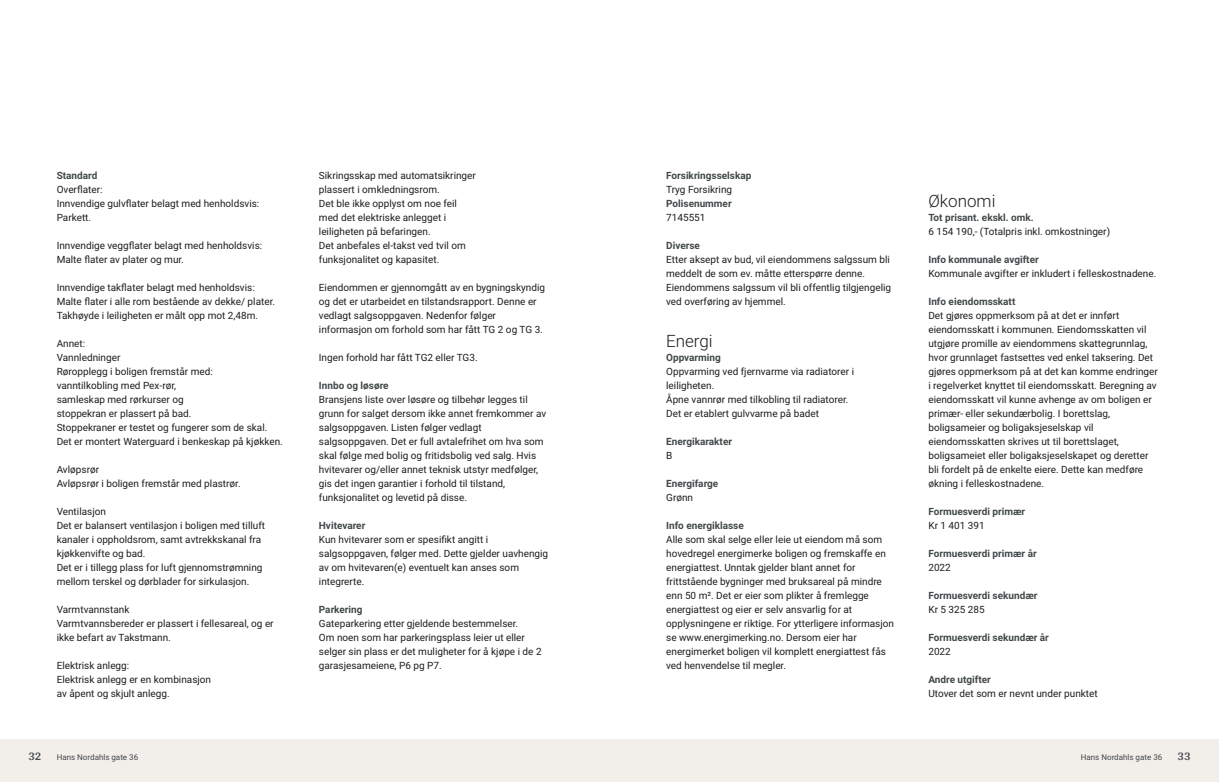
<style>
.page{position:relative;width:1219px;height:782px;background:#fff}
.page>*{position:absolute;margin:0;border:0;box-sizing:border-box;transform-origin:0 0}
.t1{font:300 17px "Roboto";color:#1d1d1b}
.t2{font:700 12px "Arya";color:#414749}
.t3{font:10px/14px "Roboto";color:#1d1d1b}
.t4{font:700 10px "Roboto";color:#414749}
.t5{font:8px "Roboto";color:#414749}
</style>
<div class="page">
<div style="left:0;top:739px;width:612px;height:42px;background:#f2eeea"></div>
<div style="left:607px;top:739px;width:612px;height:42px;background:#f2eeea"></div>
<p class="t4" style="left:57px;top:168px;width:42px">Standard</p>
<p class="t3" style="left:57px;top:181px;width:204px">Overflater:<br>Innvendige gulvflater belagt med henholdsvis:<br>Parkett.</p>
<p class="t3" style="left:57px;top:237px;width:207px">Innvendige veggflater belagt med henholdsvis:<br>Malte flater av plater og mur.</p>
<p class="t3" style="left:57px;top:279px;width:220px">Innvendige takflater belagt med henholdsvis:<br>Malte flater i alle rom bestående av dekke/ plater.<br>Takhøyde i leiligheten er målt opp mot 2,48m.</p>
<p class="t3" style="left:57px;top:335px;width:228px">Annet:<br>Vannledninger<br>Røropplegg i boligen fremstår med:<br>vanntilkobling med Pex‑rør,<br>samleskap med rørkurser og<br>stoppekran er plassert på bad.<br>Stoppekraner er testet og fungerer som de skal.<br>Det er montert Waterguard i benkeskap på kjøkken.</p>
<p class="t3" style="left:57px;top:461px;width:185px">Avløpsrør<br>Avløpsrør i boligen fremstår med plastrør.</p>
<p class="t3" style="left:57px;top:503px;width:210px">Ventilasjon<br>Det er balansert ventilasjon i boligen med tilluft kanaler i oppholdsrom, samt avtrekkskanal fra kjøkkenvifte og bad.<br>Det er i tillegg plass for luft gjennomstrømning mellom terskel og dørblader for sirkulasjon.</p>
<p class="t3" style="left:57px;top:601px;width:218px">Varmtvannstank<br>Varmtvannsbereder er plassert i fellesareal, og er ikke befart av Takstmann.</p>
<p class="t3" style="left:57px;top:657px;width:156px">Elektrisk anlegg:<br>Elektrisk anlegg er en kombinasjon av åpent og skjult anlegg.</p>
<p class="t2" style="left:28px;top:749px;width:15px">32</p>
<p class="t5" style="left:57px;top:751px;width:83px">Hans Nordahls gate 36</p>
<p class="t3" style="left:319px;top:167px;width:159px">Sikringsskap med automatsikringer plassert i omkledningsrom.<br>Det ble ikke opplyst om noe feil med det elektriske anlegget i leiligheten på befaringen.<br>Det anbefales el‑takst ved tvil om funksjonalitet og kapasitet.</p>
<p class="t3" style="left:319px;top:279px;width:228px">Eiendommen er gjennomgått av en bygningskyndig og det er utarbeidet en tilstandsrapport. Denne er vedlagt salgsoppgaven. Nedenfor følger informasjon om forhold som har fått TG 2 og TG 3.</p>
<p class="t3" style="left:319px;top:349px;width:160px">Ingen forhold har fått TG2 eller TG3.</p>
<p class="t4" style="left:319px;top:378px;width:71px">Innbo og løsøre</p>
<p class="t3" style="left:319px;top:391px;width:229px">Bransjens liste over løsøre og tilbehør legges til grunn for salget dersom ikke annet fremkommer av salgsoppgaven. Listen følger vedlagt salgsoppgaven. Det er full avtalefrihet om hva som skal følge med bolig og fritidsbolig ved salg. Hvis hvitevarer og/eller annet teknisk utstyr medfølger, gis det ingen garantier i forhold til tilstand, funksjonalitet og levetid på disse.</p>
<p class="t4" style="left:319px;top:518px;width:48px">Hvitevarer</p>
<p class="t3" style="left:319px;top:531px;width:231px">Kun hvitevarer som er spesifikt angitt i salgsoppgaven, følger med. Dette gjelder uavhengig av om hvitevaren(e) eventuelt kan anses som integrerte.</p>
<p class="t4" style="left:319px;top:602px;width:45px">Parkering</p>
<p class="t3" style="left:319px;top:615px;width:224px">Gateparkering etter gjeldende bestemmelser.<br>Om noen som har parkeringsplass leier ut eller selger sin plass er det muligheter for å kjøpe i de 2 garasjesameiene, P6 pg P7.</p>
<p class="t4" style="left:666px;top:168px;width:87px">Forsikringsselskap</p>
<p class="t3" style="left:666px;top:181px;width:67px">Tryg Forsikring</p>
<p class="t4" style="left:666px;top:196px;width:67px">Polisenummer</p>
<p class="t3" style="left:666px;top:209px;width:41px">7145551</p>
<p class="t4" style="left:666px;top:238px;width:35px">Diverse</p>
<p class="t3" style="left:666px;top:251px;width:226px">Etter aksept av bud, vil eiendommens salgssum bli meddelt de som ev. måtte etterspørre denne.<br>Eiendommens salgssum vil bli offentlig tilgjengelig ved overføring av hjemmel.</p>
<h1 class="t1" style="left:666px;top:328px;width:48px">Energi</h1>
<p class="t4" style="left:666px;top:350px;width:56px">Oppvarming</p>
<p class="t3" style="left:666px;top:363px;width:189px">Oppvarming ved fjernvarme via radiatorer i leiligheten.<br>Åpne vannrør med tilkobling til radiatorer.<br>Det er etablert gulvvarme på badet</p>
<p class="t4" style="left:666px;top:434px;width:67px">Energikarakter</p>
<p class="t3" style="left:666px;top:447px;width:8px">B</p>
<p class="t4" style="left:666px;top:476px;width:54px">Energifarge</p>
<p class="t3" style="left:666px;top:489px;width:28px">Grønn</p>
<p class="t4" style="left:666px;top:518px;width:79px">Info energiklasse</p>
<p class="t3" style="left:666px;top:531px;width:229px">Alle som skal selge eller leie ut eiendom må som hovedregel energimerke boligen og fremskaffe en energiattest. Unntak gjelder blant annet for frittstående bygninger med bruksareal på mindre enn 50 m². Det er eier som plikter å fremlegge energiattest og eier er selv ansvarlig for at opplysningene er riktige. For ytterligere informasjon se www.energimerking.no. Dersom eier har energimerket boligen vil komplett energiattest fås ved henvendelse til megler.</p>
<h1 class="t1" style="left:928px;top:188px;width:69px">Økonomi</h1>
<p class="t4" style="left:928px;top:210px;width:107px">Tot prisant. ekskl. omk.</p>
<p class="t3" style="left:928px;top:223px;width:183px">6 154 190,‑ (Totalpris inkl. omkostninger)</p>
<p class="t4" style="left:928px;top:252px;width:112px">Info kommunale avgifter</p>
<p class="t3" style="left:928px;top:265px;width:229px">Kommunale avgifter er inkludert i felleskostnadene.</p>
<p class="t4" style="left:928px;top:294px;width:88px">Info eiendomsskatt</p>
<p class="t3" style="left:928px;top:307px;width:231px">Det gjøres oppmerksom på at det er innført eiendomsskatt i kommunen. Eiendomsskatten vil utgjøre promille av eiendommens skattegrunnlag, hvor grunnlaget fastsettes ved enkel taksering. Det gjøres oppmerksom på at det kan komme endringer i regelverket knyttet til eiendomsskatt. Beregning av eiendomsskatt vil kunne avhenge av om boligen er primær‑ eller sekundærbolig. I borettslag, boligsameier og boligaksjeselskap vil eiendomsskatten skrives ut til borettslaget, boligsameiet eller boligaksjeselskapet og deretter bli fordelt på de enkelte eiere. Dette kan medføre økning i felleskostnadene.</p>
<p class="t4" style="left:928px;top:504px;width:98px">Formuesverdi primær</p>
<p class="t3" style="left:928px;top:517px;width:58px">Kr 1 401 391</p>
<p class="t4" style="left:928px;top:546px;width:110px">Formuesverdi primær år</p>
<p class="t3" style="left:928px;top:559px;width:24px">2022</p>
<p class="t4" style="left:928px;top:588px;width:111px">Formuesverdi sekundær</p>
<p class="t3" style="left:928px;top:601px;width:58px">Kr 5 325 285</p>
<p class="t4" style="left:928px;top:630px;width:122px">Formuesverdi sekundær år</p>
<p class="t3" style="left:928px;top:643px;width:24px">2022</p>
<p class="t4" style="left:928px;top:672px;width:64px">Andre utgifter</p>
<p class="t3" style="left:928px;top:685px;width:171px">Utover det som er nevnt under punktet</p>
<p class="t5" style="left:1081px;top:751px;width:83px">Hans Nordahls gate 36</p>
<p class="t2" style="left:1177px;top:749px;width:15px">33</p>
</div>
